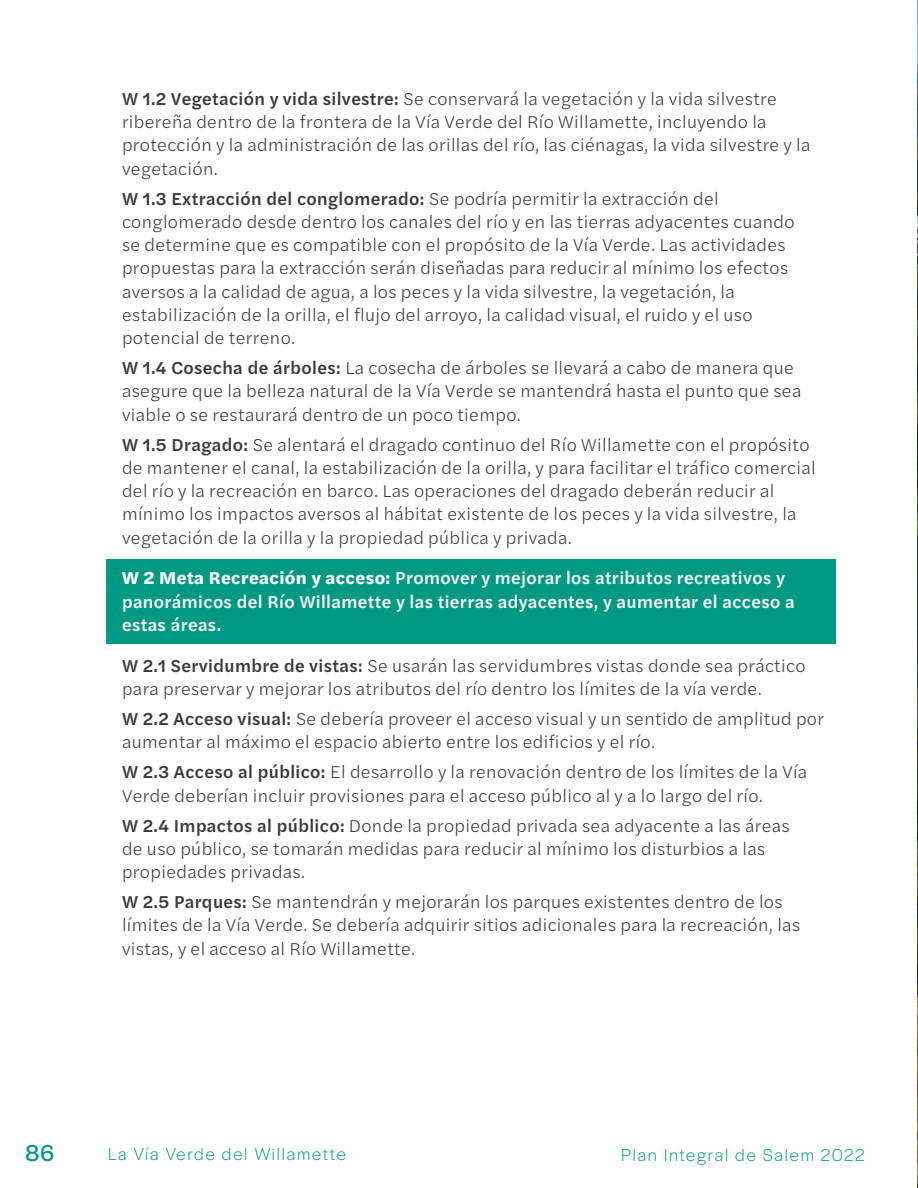
<style>
.page{position:relative;width:918px;height:1188px;background:#fff}
.page>*{position:absolute;margin:0;border:0;box-sizing:border-box;transform-origin:0 0}
.t1{font:24px "Halyard Display";color:#009982}
.Body{font:300 18px/23.2px "Halyard Text";letter-spacing:.02em;color:#393a3a}
.Body-2{font:500 18px/23.2px "Halyard Text";letter-spacing:.02em;color:#fff}
.t2{font:300 18px "Halyard Display";letter-spacing:.1em;color:#009982}
.s1{font-weight:500}
.s2{font-weight:700}
</style>
<div class="page">
<div style="left:107px;top:560px;width:729px;height:84px;background:#009982"></div>
<img style="left:917px;top:0;width:1px;height:1188px">
<p class="Body" style="left:122px;top:86px;width:690px"><span class="s1">W 1.2 Vegetación y vida silvestre:</span> Se conservará la vegetación y la vida silvestre ribereña dentro de la frontera de la Vía Verde del Río Willamette, incluyendo la protección y la administración de las orillas del río, las ciénagas, la vida silvestre y la vegetación.</p>
<p class="Body" style="left:122px;top:186px;width:674px"><span class="s1">W 1.3 Extracción del conglomerado:</span> Se podría permitir la extracción del conglomerado desde dentro los canales del río y en las tierras adyacentes cuando se determine que es compatible con el propósito de la Vía Verde. Las actividades propuestas para la extracción serán diseñadas para reducir al mínimo los efectos aversos a la calidad de agua, a los peces y la vida silvestre, la vegetación, la estabilización de la orilla, el flujo del arroyo, la calidad visual, el ruido y el uso potencial de terreno.</p>
<p class="Body" style="left:122px;top:355px;width:681px"><span class="s1">W 1.4 Cosecha de árboles:</span> La cosecha de árboles se llevará a cabo de manera que asegure que la belleza natural de la Vía Verde se mantendrá hasta el punto que sea viable o se restaurará dentro de un poco tiempo.</p>
<p class="Body" style="left:122px;top:432px;width:695px"><span class="s1">W 1.5 Dragado:</span> Se alentará el dragado continuo del Río Willamette con el propósito de mantener el canal, la estabilización de la orilla, y para facilitar el tráfico comercial del río y la recreación en barco. Las operaciones del dragado deberán reducir al mínimo los impactos aversos al hábitat existente de los peces y la vida silvestre, la vegetación de la orilla y la propiedad pública y privada.</p>
<p class="Body-2" style="left:122px;top:566px;width:674px"><span class="s2">W 2 Meta Recreación y acceso:</span> Promover y mejorar los atributos recreativos y panorámicos del Río Willamette y las tierras adyacentes, y aumentar el acceso a estas áreas.</p>
<p class="Body" style="left:122px;top:653px;width:685px"><span class="s1">W 2.1 Servidumbre de vistas:</span> Se usarán las servidumbres vistas donde sea práctico para preservar y mejorar los atributos del río dentro los límites de la vía verde.</p>
<p class="Body" style="left:122px;top:706px;width:703px"><span class="s1">W 2.2 Acceso visual:</span> Se debería proveer el acceso visual y un sentido de amplitud por aumentar al máximo el espacio abierto entre los edificios y el río.</p>
<p class="Body" style="left:122px;top:760px;width:687px"><span class="s1">W 2.3 Acceso al público:</span> El desarrollo y la renovación dentro de los límites de la Vía<br>Verde deberían incluir provisiones para el acceso público al y a lo largo del río.</p>
<p class="Body" style="left:122px;top:813px;width:669px"><span class="s1">W 2.4 Impactos al público:</span> Donde la propiedad privada sea adyacente a las áreas de uso público, se tomarán medidas para reducir al mínimo los disturbios a las propiedades privadas.</p>
<p class="Body" style="left:122px;top:889px;width:680px"><span class="s1">W 2.5 Parques:</span> Se mantendrán y mejorarán los parques existentes dentro de los límites de la Vía Verde. Se debería adquirir sitios adicionales para la recreación, las vistas, y el acceso al Río Willamette.</p>
<h1 class="t1" style="left:26px;top:1136px;width:30px">86</h1>
<p class="t2" style="left:108px;top:1141px;width:239px">La Vía Verde del Willamette</p>
<p class="t2" style="left:621px;top:1142px;width:245px">Plan Integral de Salem 2022</p>
</div>
